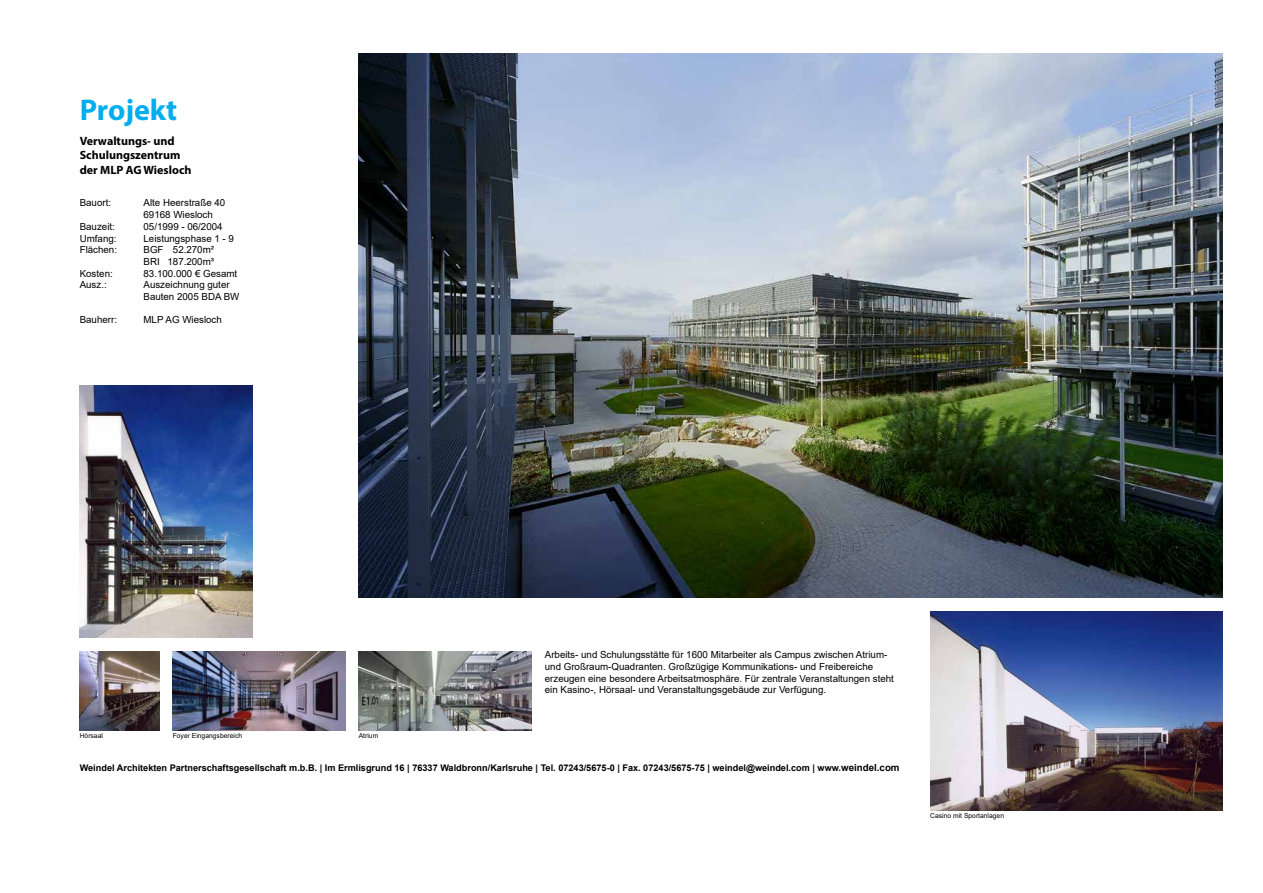
<style>
.page{position:relative;width:1263px;height:893px;background:#fff}
.page>*{position:absolute;margin:0;border:0;box-sizing:border-box;transform-origin:0 0}
.t1{font:700 30px "Myriad Pro";color:#00aeef}
.t2{font:700 12px/14.4px "Myriad Pro";color:#000}
.t3{font:9.75px/11.7px "Arial";color:#000}
.t4{font:700 9.15px "Arial";color:#000}
.t5{font:6.75px "Arial";color:#000}
.s1{font-size:9.75px}
</style>
<div class="page">
<img style="left:359px;top:53px;width:863px;height:545px">
<img style="left:80px;top:385px;width:172px;height:253px">
<img style="left:173px;top:651px;width:172px;height:80px">
<img style="left:359px;top:651px;width:172px;height:80px">
<img style="left:80px;top:651px;width:79px;height:80px">
<img style="left:930px;top:611px;width:292px;height:200px">
<h1 class="t1" style="left:80px;top:90px;width:99px">Projekt</h1>
<p class="t2" style="left:80px;top:133px;width:113px">Verwaltungs- und<br>Schulungszentrum der MLP AG Wiesloch</p>
<p class="t3" style="left:80px;top:197px;width:33px">Bauort:</p>
<p class="t3" style="left:143px;top:197px;width:83px">Alte Heerstraße 40<br>69168 Wiesloch</p>
<p class="t3" style="left:80px;top:220px;width:37px">Bauzeit:</p>
<p class="t3" style="left:143px;top:220px;width:81px">05/1999 - 06/2004</p>
<p class="t3" style="left:80px;top:232px;width:38px">Umfang:</p>
<p class="t3" style="left:143px;top:232px;width:92px">Leistungsphase 1 - 9</p>
<p class="t3" style="left:80px;top:244px;width:39px">Flächen:</p>
<p class="t3" style="left:143px;top:244px;width:72px">BGF 52.270m²<br>BRI 187.200m³</p>
<p class="t3" style="left:80px;top:267px;width:35px">Kosten:</p>
<p class="t3" style="left:143px;top:267px;width:95px">83.100.000 € Gesamt</p>
<p class="t3" style="left:80px;top:279px;width:29px">Ausz.:</p>
<p class="t3" style="left:143px;top:279px;width:97px">Auszeichnung guter<br>Bauten 2005 BDA BW</p>
<p class="t3" style="left:80px;top:314px;width:39px">Bauherr:</p>
<p class="t3" style="left:143px;top:314px;width:80px">MLP AG Wiesloch</p>
<p class="t5" style="left:80px;top:731px;width:25px">Hörsaal</p>
<p class="t5" style="left:173px;top:731px;width:71px">Foyer Eingangsbereich</p>
<p class="t5" style="left:359px;top:731px;width:21px">Atrium</p>
<p class="t3" style="left:545px;top:649px;width:351px">Arbeits- und Schulungsstätte für 1600 Mitarbeiter als Campus zwischen Atrium&shy;und Großraum-Quadranten. Großzügige Kommunikations- und Freibereiche erzeugen eine besondere Arbeitsatmosphäre. Für zentrale Veranstaltungen steht ein Kasino-, Hörsaal- und Veranstaltungsgebäude zur Verfügung.</p>
<p class="t4" style="left:80px;top:761px;width:821px">Weindel Architekten Partnerschaftsgesellschaft m.b.B. | Im Ermlisgrund 16 | 76337 Waldbronn/Karlsruhe | Tel. 07243/5675-0 | Fax. 07243/5675-75 | weindel@weindel.com | www.<span class="s1">weindel.com</span></p>
<p class="t5" style="left:930px;top:811px;width:75px">Casino mit Sportanlagen</p>
</div>
